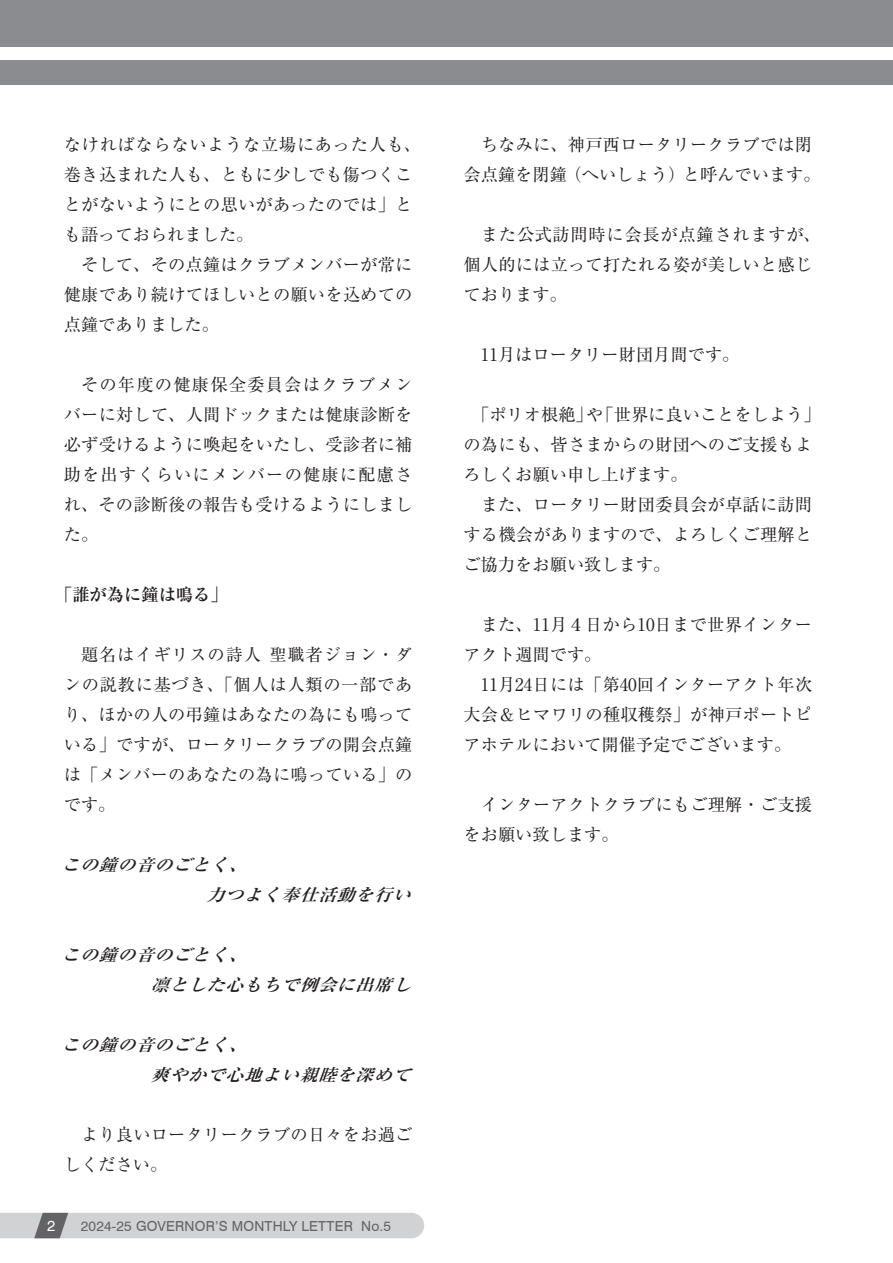
<style>
.page{position:relative;width:893px;height:1263px;background:#fff}
.page>*{position:absolute;margin:0;border:0;box-sizing:border-box;transform-origin:0 0}
.t1{font:17.25px/30px "Ryumin Pr 6 N";letter-spacing:.01em;color:#231f20}
.t2{font:700 17.25px "Ryumin Pr 6 N";color:#231f20}
.t3{font:italic 700 16.8px/30px "Ryumin Pr 6 N";color:#231f20;scale:1.06 1}
.t4{font:14.85px "Swiss 721 BT";color:#fff}
.t5{font:13.8px "Swiss 721 BT";letter-spacing:.015em;color:#636366}
</style>
<div class="page">
<div style="left:0;top:0;width:893px;height:85px;background:#8a8c8f"></div>
<div style="left:0;top:47px;width:893px;height:13px;background:#fff"></div>
<div style="left:0;top:1213px;width:424px;height:25px;background:#d1d2d4"></div>
<p class="t1" style="left:64px;top:129px;width:359px">なければならないような立場にあった人も、巻き込まれた人も、ともに少しでも傷つくことがないようにとの思いがあったのでは」とも語っておられました。</p>
<p class="t1" style="left:64px;top:249px;width:350px;text-align:justify;text-indent:17px">そして、その点鐘はクラブメンバーが常に健康であり続けてほしいとの願いを込めての点鐘でありました。</p>
<p class="t1" style="left:64px;top:369px;width:350px;text-align:justify;text-indent:17px">その年度の健康保全委員会はクラブメンバーに対して、人間ドックまたは健康診断を必ず受けるように喚起をいたし、受診者に補助を出すくらいにメンバーの健康に配慮され、その診断後の報告も受けるようにしました。</p>
<p class="t2" style="left:55px;top:581px;width:174px">「誰が為に鐘は鳴る」</p>
<p class="t1" style="left:64px;top:639px;width:350px;text-align:justify;text-indent:17px">題名はイギリスの詩人 聖職者ジョン・ダンの説教に基づき、「個人は人類の一部であり、ほかの人の弔鐘はあなたの為にも鳴っている」ですが、ロータリークラブの開会点鐘は「メンバーのあなたの為に鳴っている」のです。</p>
<p class="t3" style="left:206px;top:849px;width:202px;text-indent:-145px">この鐘の音のごとく、<br>力つよく奉仕活動を行い</p>
<p class="t3" style="left:151px;top:939px;width:255px;text-indent:-89px">この鐘の音のごとく、<br>凛とした心もちで例会に出席し</p>
<p class="t3" style="left:151px;top:1029px;width:255px;text-indent:-89px">この鐘の音のごとく、<br>爽やかで心地よい親睦を深めて</p>
<p class="t1" style="left:64px;top:1119px;width:350px;text-indent:17px">より良いロータリークラブの日々をお過ごしください。</p>
<p class="t4" style="left:47px;top:1217px;width:10px">2</p>
<p class="t5" style="left:81px;top:1217px;width:312px">2024-25 GOVERNOR’S MONTHLY LETTER No.5</p>
<p class="t1" style="left:463px;top:129px;width:359px;text-align:center">ちなみに、神戸西ロータリークラブでは閉<br>会点鐘を閉鐘（へいしょう）と呼んでいます。</p>
<p class="t1" style="left:463px;top:219px;width:359px;text-indent:17px">また公式訪問時に会長が点鐘されますが、個人的には立って打たれる姿が美しいと感じております。</p>
<p class="t1" style="left:481px;top:339px;width:260px">11月はロータリー財団月間です。</p>
<p class="t1" style="left:463px;top:399px;width:359px;text-indent:9px">「ポリオ根絶」や「世界に良いことをしよう」の為にも、皆さまからの財団へのご支援もよろしくお願い申し上げます。</p>
<p class="t1" style="left:463px;top:489px;width:350px;text-align:justify;text-indent:17px">また、ロータリー財団委員会が卓話に訪問する機会がありますので、よろしくご理解とご協力をお願い致します。</p>
<p class="t1" style="left:463px;top:609px;width:350px;text-indent:17px">また、11月４日から10日まで世界インターアクト週間です。</p>
<p class="t1" style="left:463px;top:669px;width:350px;text-align:justify;text-indent:17px">11月24日には「第40回インターアクト年次大会＆ヒマワリの種収穫祭」が神戸ポートピアホテルにおいて開催予定でございます。</p>
<p class="t1" style="left:463px;top:789px;width:350px;text-indent:17px">インターアクトクラブにもご理解・ご支援をお願い致します。</p>
</div>
